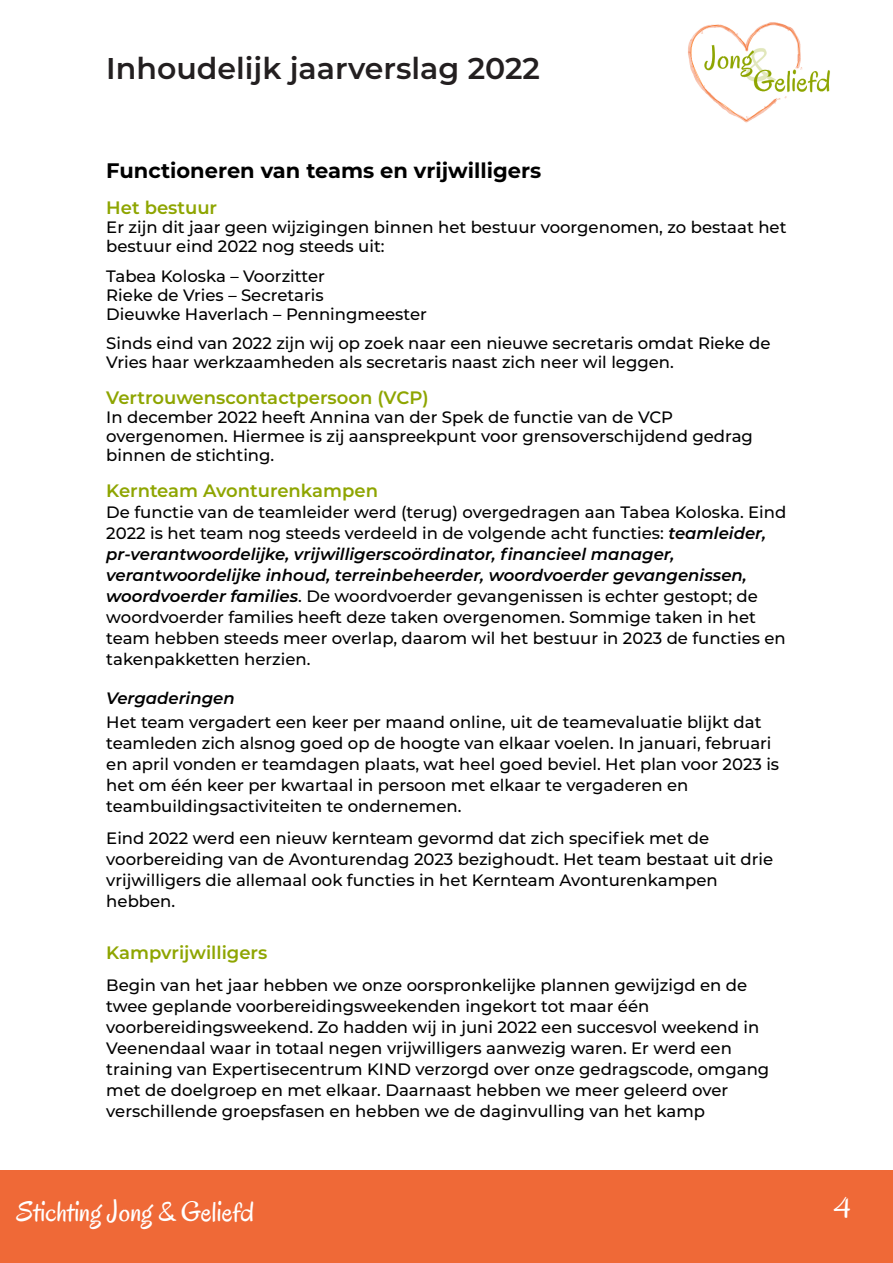
<style>
.page{position:relative;width:893px;height:1263px;background:#fff}
.page>*{position:absolute;margin:0;border:0;box-sizing:border-box;transform-origin:0 0}
.t1{font:600 30px "Montserrat";color:#231f20}
.t2{font:30px "Oregano";color:#fff}
.t3{font:28.65px "Oregano";color:#fff}
.t4{font:700 21px "Montserrat";color:#000}
.t5{font:600 18px "Montserrat";color:#8ea500}
.t6{font:500 16.5px/21px "Montserrat";color:#000}
.t7{font:italic 600 16.5px "Montserrat";color:#000}
.s1{font-weight:600;font-style:italic}
</style>
<div class="page">
<div style="left:0;top:1170px;width:893px;height:93px;background:#ef6937"></div>
<img style="left:688px;top:22px;width:142px;height:101px">
<h1 class="t1" style="left:106px;top:49px;width:435px">Inhoudelijk jaarverslag 2022</h1>
<p class="t4" style="left:106px;top:158px;width:436px">Functioneren van teams en vrijwilligers</p>
<p class="t5" style="left:106px;top:197px;width:112px">Het bestuur</p>
<p class="t6" style="left:106px;top:218px;width:682px;line-height:19px">Er zijn dit jaar geen wijzigingen binnen het bestuur voorgenomen, zo bestaat het bestuur eind 2022 nog steeds uit:</p>
<p class="t6" style="left:106px;top:266px;width:322px;line-height:19px">Tabea Koloska – Voorzitter<br>Rieke de Vries – Secretaris<br>Dieuwke Haverlach – Penningmeester</p>
<p class="t6" style="left:106px;top:334px;width:666px;line-height:19px">Sinds eind van 2022 zijn wij op zoek naar een nieuwe secretaris omdat Rieke de<br>Vries haar werkzaamheden als secretaris naast zich neer wil leggen.</p>
<p class="t5" style="left:106px;top:387px;width:324px">Vertrouwenscontactpersoon (VCP)</p>
<p class="t6" style="left:106px;top:408px;width:648px;line-height:19px">In december 2022 heeft Annina van der Spek de functie van de VCP overgenomen. Hiermee is zij aanspreekpunt voor grensoverschijdend gedrag binnen de stichting.</p>
<p class="t5" style="left:106px;top:480px;width:273px">Kernteam Avonturenkampen</p>
<p class="t6" style="left:106px;top:502px;width:682px">De functie van de teamleider werd (terug) overgedragen aan Tabea Koloska. Eind 2022 is het team nog steeds verdeeld in de volgende acht functies: <span class="s1">teamleider, pr-verantwoordelijke, vrijwilligerscoördinator, financieel manager, verantwoordelijke inhoud, terreinbeheerder, woordvoerder gevangenissen, woordvoerder families</span>. De woordvoerder gevangenissen is echter gestopt; de woordvoerder families heeft deze taken overgenomen. Sommige taken in het team hebben steeds meer overlap, daarom wil het bestuur in 2023 de functies en takenpakketten herzien.</p>
<p class="t7" style="left:106px;top:688px;width:130px">Vergaderingen</p>
<p class="t6" style="left:106px;top:712px;width:674px">Het team vergadert een keer per maand online, uit de teamevaluatie blijkt dat teamleden zich alsnog goed op de hoogte van elkaar voelen. In januari, februari en april vonden er teamdagen plaats, wat heel goed beviel. Het plan voor 2023 is het om één keer per kwartaal in persoon met elkaar te vergaderen en teambuildingsactiviteiten te ondernemen.</p>
<p class="t6" style="left:106px;top:827px;width:668px">Eind 2022 werd een nieuw kernteam gevormd dat zich specifiek met de voorbereiding van de Avonturendag 2023 bezighoudt. Het team bestaat uit drie vrijwilligers die allemaal ook functies in het Kernteam Avonturenkampen hebben.</p>
<p class="t5" style="left:106px;top:942px;width:163px">Kampvrijwilligers</p>
<p class="t6" style="left:106px;top:974px;width:664px">Begin van het jaar hebben we onze oorspronkelijke plannen gewijzigd en de twee geplande voorbereidingsweekenden ingekort tot maar één voorbereidingsweekend. Zo hadden wij in juni 2022 een succesvol weekend in Veenendaal waar in totaal negen vrijwilligers aanwezig waren. Er werd een training van Expertisecentrum KIND verzorgd over onze gedragscode, omgang met de doelgroep en met elkaar. Daarnaast hebben we meer geleerd over verschillende groepsfasen en hebben we de daginvulling van het kamp</p>
<h2 class="t3" style="left:17px;top:1193px;width:239px">Stichting Jong &amp; Geliefd</h2>
<h1 class="t2" style="left:833px;top:1188px;width:19px">4</h1>
</div>
